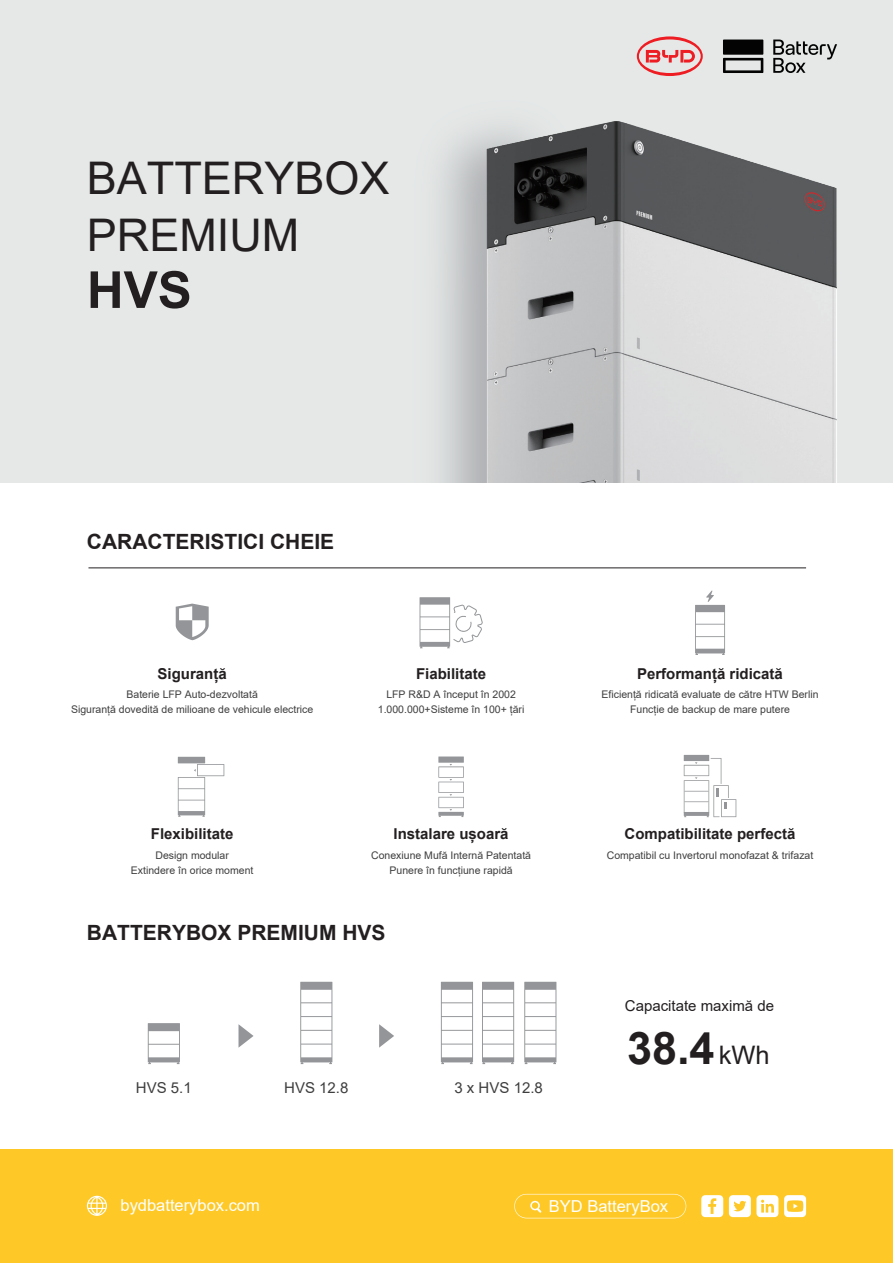
<style>
.page{position:relative;width:893px;height:1263px;background:#fff}
.page>*{position:absolute;margin:0;border:0;box-sizing:border-box;transform-origin:0 0}
.t1{font:700 51px "Arial";color:#231f20}
.t2{font:45px/57px "Arial";color:#231f20}
.t3{font:700 45px "Arial";color:#231f20}
.t4{font:700 21px "Arial";color:#231f20}
.t5{font:16.5px "Arial";color:#fff}
.t6{font:700 15px "Arial";color:#231f20}
.t7{font:15px "Arial";color:#3e3e3f}
.t8{font:15px "Arial";color:#231f20}
.t9{font:10.5px/15px "Arial";color:#3e3e3f;text-align:center}
.s1{font-weight:400;font-size:25.5px}
</style>
<div class="page">
<div style="left:0;top:0;width:893px;height:482px;background:#e5e8e7"></div>
<img style="left:484px;top:119px;width:353px;height:363px">
<svg style="left:148px;top:1023px;width:32px;height:41px"></svg>
<svg style="left:238px;top:1024px;width:16px;height:24px"></svg>
<svg style="left:379px;top:1024px;width:15px;height:24px"></svg>
<svg style="left:441px;top:982px;width:32px;height:82px"></svg>
<svg style="left:482px;top:982px;width:32px;height:82px"></svg>
<svg style="left:524px;top:982px;width:32px;height:82px"></svg>
<svg style="left:300px;top:982px;width:32px;height:82px"></svg>
<svg style="left:637px;top:36px;width:66px;height:40px"></svg>
<svg style="left:773px;top:40px;width:64px;height:33px"></svg>
<div style="left:723px;top:40px;width:40px;height:15px;background:#030303"></div>
<svg style="left:723px;top:58px;width:40px;height:15px"></svg>
<div style="left:0;top:1149px;width:893px;height:114px;background:#fec927"></div>
<svg style="left:514px;top:1194px;width:172px;height:24px"></svg>
<svg style="left:701px;top:1195px;width:22px;height:22px"></svg>
<svg style="left:729px;top:1195px;width:49px;height:22px"></svg>
<svg style="left:784px;top:1195px;width:22px;height:22px"></svg>
<svg style="left:87px;top:1196px;width:20px;height:20px"></svg>
<hr style="left:88px;top:567px;width:718px;height:1px;background:#231f20">
<svg style="left:176px;top:604px;width:33px;height:36px"></svg>
<svg style="left:695px;top:590px;width:30px;height:65px"></svg>
<svg style="left:420px;top:597px;width:63px;height:51px"></svg>
<div style="left:178px;top:757px;width:27px;height:6px;background:#939598"></div>
<svg style="left:178px;top:764px;width:46px;height:53px"></svg>
<div style="left:438px;top:756px;width:26px;height:7px;background:#939598"></div>
<svg style="left:438px;top:764px;width:26px;height:53px"></svg>
<div style="left:684px;top:755px;width:25px;height:6px;background:#939598"></div>
<svg style="left:684px;top:758px;width:52px;height:59px"></svg>
<h2 class="t2" style="left:87px;top:149px;width:304px">BATTERYBOX<br>PREMIUM</h2>
<h1 class="t1" style="left:87px;top:254px;width:106px">HVS</h1>
<h3 class="t4" style="left:87px;top:527px;width:249px">CARACTERISTICI CHEIE</h3>
<h3 class="t6" style="left:158px;top:663px;width:71px">Siguranță</h3>
<p class="t9" style="left:71px;top:687px;width:244px">Baterie LFP Auto-dezvoltată<br>Siguranță dovedită de milioane de vehicule electrice</p>
<h3 class="t6" style="left:151px;top:823px;width:84px">Flexibilitate</h3>
<p class="t9" style="left:131px;top:848px;width:124px">Design modular<br>Extindere în orice moment</p>
<h3 class="t6" style="left:416px;top:663px;width:72px">Fiabilitate</h3>
<p class="t9" style="left:378px;top:687px;width:148px">LFP R&amp;D A început în 2002<br>1.000.000+Sisteme în 100+ țări</p>
<h3 class="t6" style="left:394px;top:823px;width:117px">Instalare ușoară</h3>
<p class="t9" style="left:371px;top:848px;width:161px">Conexiune Mufă Internă Patentată<br>Punere în funcțiune rapidă</p>
<h3 class="t4" style="left:87px;top:918px;width:300px">BATTERYBOX PREMIUM HVS</h3>
<h3 class="t7" style="left:136px;top:1078px;width:57px">HVS 5.1</h3>
<h3 class="t7" style="left:284px;top:1078px;width:66px">HVS 12.8</h3>
<h3 class="t7" style="left:454px;top:1078px;width:90px">3 x HVS 12.8</h3>
<h3 class="t6" style="left:637px;top:663px;width:147px">Performanță ridicată</h3>
<p class="t9" style="left:601px;top:687px;width:219px">Eficiență ridicată evaluate de către HTW Berlin<br>Funcție de backup de mare putere</p>
<h3 class="t6" style="left:625px;top:823px;width:172px">Compatibilitate perfectă</h3>
<p class="t9" style="left:607px;top:848px;width:208px">Compatibil cu Invertorul monofazat &amp; trifazat</p>
<h3 class="t8" style="left:625px;top:996px;width:151px">Capacitate maximă de</h3>
<h2 class="t3" style="left:627px;top:1016px;width:144px">38.4 <span class="s1">kWh</span></h2>
<h3 class="t5" style="left:120px;top:1194px;width:141px">bydbatterybox.com</h3>
<h3 class="t5" style="left:549px;top:1195px;width:121px">BYD BatteryBox</h3>
</div>
